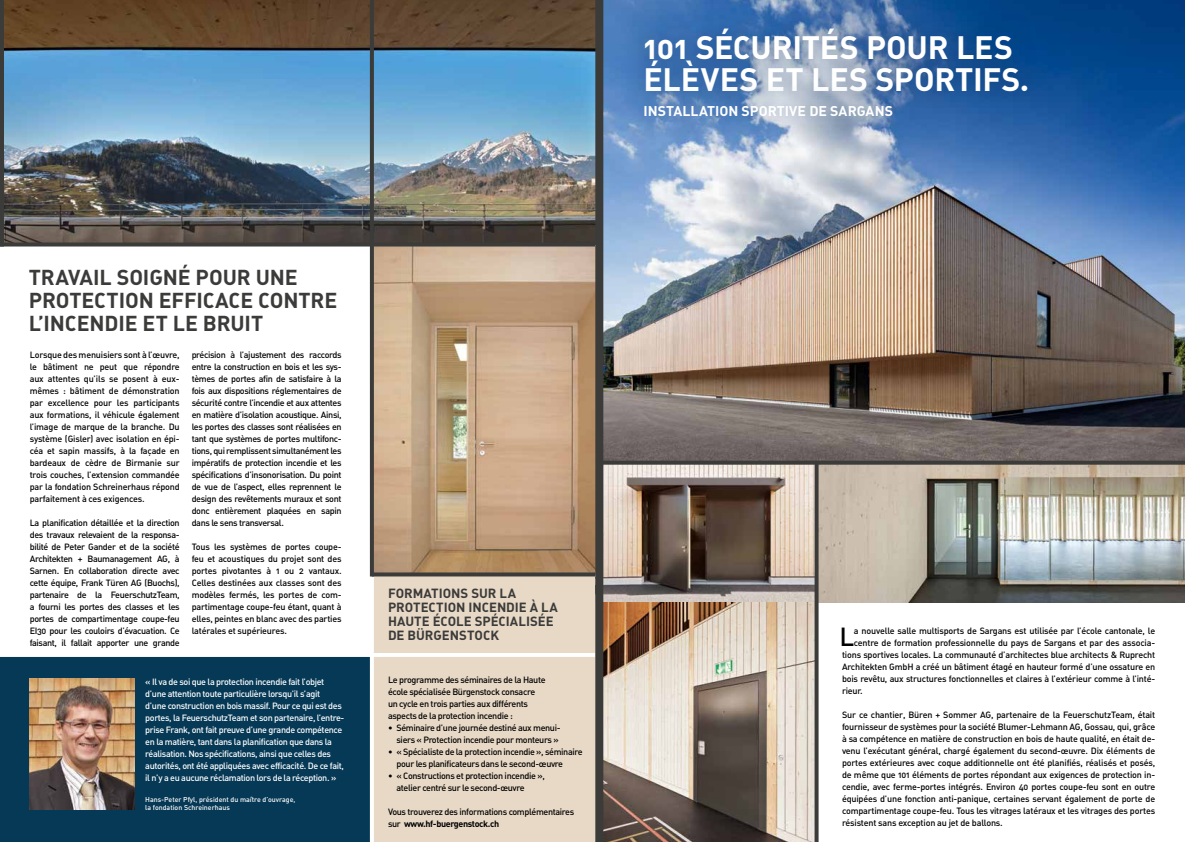
<style>
.page{position:relative;width:1185px;height:842px;background:#fff}
.page>*{position:absolute;margin:0;border:0;box-sizing:border-box;transform-origin:0 0}
.t1{font:32px/32px "DIN Bold Alternate";letter-spacing:-.005em;color:#fff}
.t2{font:25.9px "DIN Regular Alternate";color:#000}
.t3{font:21.3px/23px "DIN Bold Alternate";letter-spacing:-.005em;color:#3b3b3a}
.t4{font:14px "DIN Bold Alternate";color:#fff}
.t5{font:13.2px/14.2px "DIN Bold Alternate";letter-spacing:-.005em;color:#3b3b3a}
.t6{font:9px/12px "DIN Regular Alternate";letter-spacing:-.04em;color:#000;text-align:justify}
.t7{font:9px/12px "DIN Regular Alternate";letter-spacing:-.04em;color:#fff}
.t8{font:9px "DIN Regular Alternate";letter-spacing:-.02em;color:#000}
.t9{font:9px "DIN Bold Alternate";letter-spacing:-.04em;color:#000}
.t10{font:7px/8px "DIN Regular Alternate";color:#fff}
.s1{font-family:"DIN Regular Alternate"}
</style>
<div class="page">
<div style="left:0;top:654px;width:373px;height:188px;background:#063956"></div>
<div style="left:371px;top:574px;width:224px;height:268px;background:#e8d9c6"></div>
<hr style="left:370px;top:576px;width:4px;height:266px;background:#fff">
<img style="left:818px;top:465px;width:367px;height:138px">
<img style="left:603px;top:465px;width:211px;height:138px">
<img style="left:603px;top:0;width:582px;height:461px">
<div style="left:621px;top:6px;width:429px;height:110px;background:#093468;opacity:.75"></div>
<div style="left:621px;top:81px;width:294px;height:60px;background:#093468;opacity:.75"></div>
<img style="left:603px;top:603px;width:211px;height:239px">
<svg style="left:814px;top:465px;width:4px;height:377px;background:#53514f"></svg>
<svg style="left:603px;top:461px;width:582px;height:4px;background:#464543"></svg>
<img style="left:374px;top:246px;width:221px;height:326px">
<img style="left:4px;top:0;width:591px;height:242px">
<hr style="left:0;top:242px;width:595px;height:4px;background:#3b3b3a">
<hr style="left:0;top:653px;width:595px;height:4px;background:#fff">
<svg style="left:374px;top:572px;width:221px;height:4px"></svg>
<img style="left:30px;top:679px;width:105px;height:130px">
<hr style="left:370px;top:0;width:4px;height:576px;background:#3b3b3a">
<div style="left:595px;top:0;width:8px;height:842px;background:#3b3b3a"></div>
<hr style="left:0;top:0;width:4px;height:246px;background:#3b3b3a">
<h3 class="t3" style="left:29px;top:264px;width:310px">TRAVAIL SOIGNÉ POUR UNE<br>PROTECTION EFFICACE CONTRE<br>L’INCENDIE ET LE BRUIT</h3>
<p class="t6" style="left:30px;top:349px;width:151px">Lorsque des menuisiers sont à l’œuvre, le bâtiment ne peut que répondre aux attentes qu’ils se posent à eux&shy;mêmes : bâtiment de démonstration par excellence pour les participants aux formations, il véhicule également l’image de marque de la branche. Du système (Gisler) avec isolation en épi&shy;céa et sapin massifs, à la façade en bardeaux de cèdre de Birmanie sur trois couches, l’extension commandée par la fondation Schreinerhaus répond parfaitement à ces exigences.</p>
<p class="t6" style="left:30px;top:517px;width:151px">La planification détaillée et la direction des travaux relevaient de la responsa&shy;bilité de Peter Gander et de la société Architekten + Baumanagement AG, à Sarnen. En collaboration directe avec cette équipe, Frank Türen AG (Buochs), partenaire de la FeuerschutzTeam, a fourni les portes des classes et les portes de compartimentage coupe-feu EI30 pour les couloirs d’évacuation. Ce faisant, il fallait apporter une grande</p>
<p class="t6" style="left:192px;top:349px;width:151px">précision à l’ajustement des raccords entre la construction en bois et les sys&shy;tèmes de portes afin de satisfaire à la fois aux dispositions réglementaires de sécurité contre l’incendie et aux attentes en matière d’isolation acoustique. Ainsi, les portes des classes sont réalisées en tant que systèmes de portes multifonc&shy;tions, qui remplissent simultanément les impératifs de protection incendie et les spécifications d’insonorisation. Du point de vue de l’aspect, elles reprennent le design des revêtements muraux et sont donc entièrement plaquées en sapin dans le sens transversal.</p>
<p class="t6" style="left:192px;top:541px;width:151px">Tous les systèmes de portes coupe&shy;feu et acoustiques du projet sont des portes pivotantes à 1 ou 2 vantaux.<br>Celles destinées aux classes sont des modèles fermés, les portes de com&shy;partimentage coupe-feu étant, quant à elles, peintes en blanc avec des parties latérales et supérieures.</p>
<p class="t7" style="left:145px;top:676px;width:201px">« Il va de soi que la protection incendie fait l’objet d’une attention toute particulière lorsqu’il s’agit<br>d’une construction en bois massif. Pour ce qui est des portes, la FeuerschutzTeam et son partenaire, l’entre&shy;prise Frank, ont fait preuve d’une grande compétence en la matière, tant dans la planification que dans la réalisation. Nos spécifications, ainsi que celles des autorités, ont été appliquées avec efficacité. De ce fait, il n’y a eu aucune réclamation lors de la réception. »</p>
<p class="t10" style="left:145px;top:795px;width:152px">Hans-Peter Pfyl, président du maître d’ouvrage, la fondation Schreinerhaus</p>
<h3 class="t5" style="left:388px;top:585px;width:171px">FORMATIONS SUR LA<br>PROTECTION INCENDIE À LA<br>HAUTE ÉCOLE SPÉCIALISÉE<br>DE BÜRGENSTOCK</h3>
<p class="t6" style="left:388px;top:674px;width:159px;text-align:left">Le programme des séminaires de la Haute école spécialisée Bürgenstock consacre un cycle en trois parties aux différents aspects de la protection incendie :</p>
<p class="t6" style="left:388px;top:722px;width:174px;text-align:right">• Séminaire d’une journée destiné aux menui&shy;siers « Protection incendie pour monteurs »</p>
<p class="t6" style="left:396px;top:746px;width:188px;text-indent:-9px">• « Spécialiste de la protection incendie », séminaire pour les planificateurs dans le second-œuvre</p>
<p class="t6" style="left:396px;top:770px;width:150px;text-indent:-9px">• « Constructions et protection incendie », atelier centré sur le second-œuvre</p>
<p class="t6" style="left:388px;top:806px;width:188px">Vous trouverez des informations complémentaires</p>
<p class="t9" style="left:388px;top:818px;width:113px"><span class="s1">sur</span> www.hf-buergenstock.ch</p>
<h1 class="t1" style="left:643px;top:30px;width:387px">101 SÉCURITÉS POUR LES<br>ÉLÈVES ET LES SPORTIFS.</h1>
<h3 class="t4" style="left:643px;top:102px;width:251px">INSTALLATION SPORTIVE DE SARGANS</h3>
<h2 class="t2" style="left:840px;top:620px;width:16px">L</h2>
<p class="t8" style="left:854px;top:625px;width:303px">a nouvelle salle multisports de Sargans est utilisée par l’école cantonale, le</p>
<p class="t8" style="left:854px;top:637px;width:303px">centre de formation professionnelle du pays de Sargans et par des associa-</p>
<p class="t8" style="left:842px;top:649px;width:315px">tions sportives locales. La communauté d’architectes blue architects &amp; Ruprecht</p>
<p class="t8" style="left:842px;top:661px;width:315px">Architekten GmbH a créé un bâtiment étagé en hauteur formé d’une ossature en</p>
<p class="t8" style="left:842px;top:673px;width:315px">bois revêtu, aux structures fonctionnelles et claires à l’extérieur comme à l’inté-</p>
<p class="t6" style="left:842px;top:684px;width:22px">rieur.</p>
<p class="t6" style="left:842px;top:708px;width:315px">Sur ce chantier, Büren + Sommer AG, partenaire de la FeuerschutzTeam, était fournisseur de systèmes pour la société Blumer-Lehmann AG, Gossau, qui, grâce à sa compétence en matière de construction en bois de haute qualité, en était de&shy;venu l’exécutant général, chargé également du second-œuvre. Dix éléments de portes extérieures avec coque additionnelle ont été planifiés, réalisés et posés, de même que 101 éléments de portes répondant aux exigences de protection in&shy;cendie, avec ferme-portes intégrés. Environ 40 portes coupe-feu sont en outre équipées d’une fonction anti-panique, certaines servant également de porte de compartimentage coupe-feu. Tous les vitrages latéraux et les vitrages des portes résistent sans exception au jet de ballons.</p>
</div>
